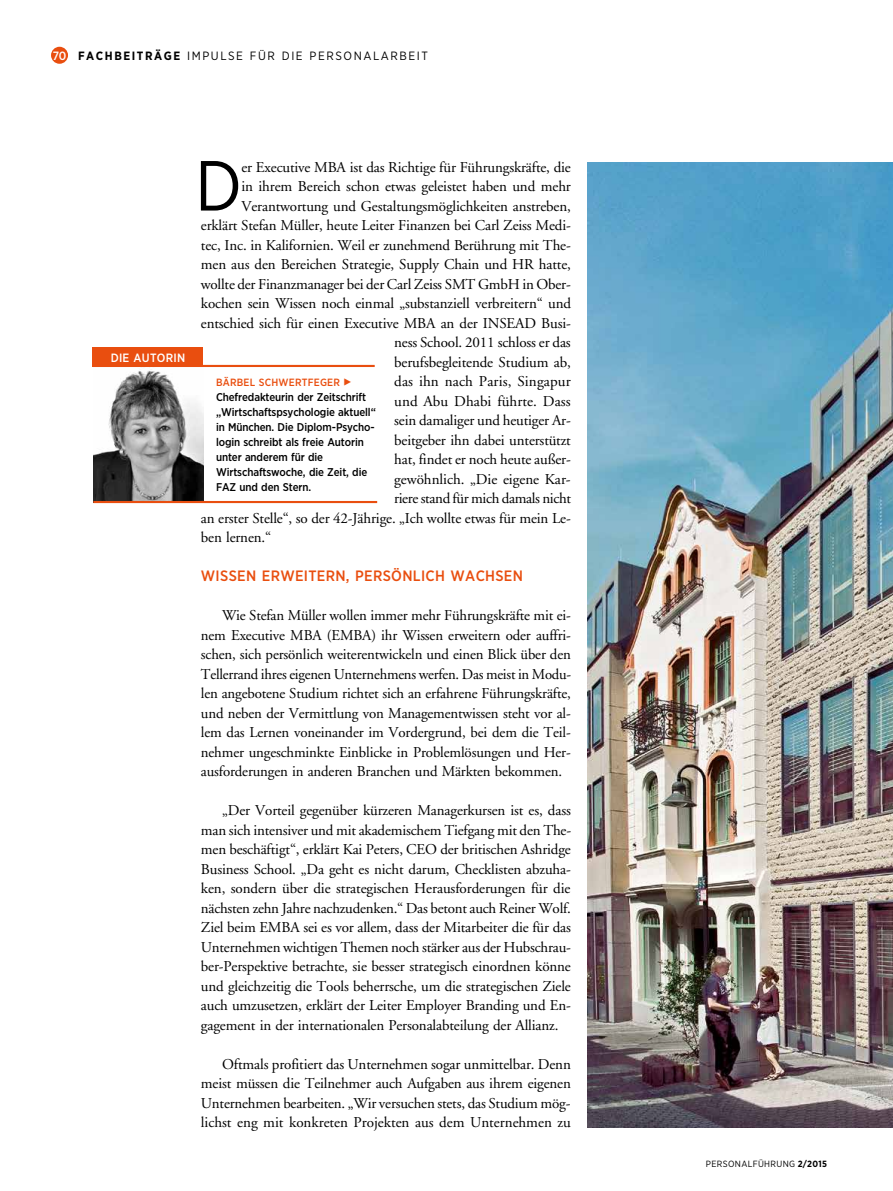
<style>
.page{position:relative;width:893px;height:1191px;background:#fff}
.page>*{position:absolute;margin:0;border:0;box-sizing:border-box;transform-origin:0 0}
.t1{font:70.65px "Gotham Narrow";color:#000}
.t2{font:15px/19.5px "Adobe Garamond";letter-spacing:-.01em;color:#000;text-align:justify}
.t3{font:500 15px "Gotham Narrow";letter-spacing:.02em;color:#e94e0f}
.t4{font:15px "Adobe Garamond";letter-spacing:.01em;color:#000}
.t5{font:12px "Gotham Narrow";letter-spacing:.13em;color:#000}
.t6{font:500 12px "Gotham Narrow";letter-spacing:.02em;color:#fff}
.t7{font:500 11.25px/15px "Gotham Narrow";letter-spacing:-.01em;color:#000}
.t8{font:500 10.5px "Gotham Narrow";letter-spacing:.02em;color:#e94e0f}
.t9{font:9px "Gotham Narrow";letter-spacing:.04em;color:#000}
.s1{font-weight:700}
.s2{font-family:"Letter Gothic Std";font-weight:400;font-size:14.1px}
</style>
<div class="page">
<div style="left:51px;top:47px;width:17px;height:17px;background:#e94e0f;border-radius:50%"></div>
<img style="left:588px;top:162px;width:305px;height:965px">
<div style="left:93px;top:347px;width:110px;height:20px;background:#e94e0f"></div>
<img style="left:94px;top:367px;width:109px;height:134px">
<hr style="left:93px;top:501px;width:284px;height:2px;background:#e94e0f">
<hr style="left:93px;top:365px;width:282px;height:2px;background:#e94e0f">
<p class="t6" style="left:53px;top:48px;width:15px">70</p>
<p class="t5" style="left:78px;top:48px;width:351px"><span class="s1">FACHBEITRÄGE</span> IMPULSE FÜR DIE PERSONALARBEIT</p>
<p class="t6" style="left:111px;top:350px;width:76px">DIE AUTORIN</p>
<h1 class="t1" style="left:195px;top:142px;width:49px">D</h1>
<p class="t2" style="left:241px;top:157px;width:331px">er Executive MBA ist das Richtige für Führungskräfte, die</p>
<p class="t2" style="left:241px;top:177px;width:331px">in ihrem Bereich schon etwas geleistet haben und mehr</p>
<p class="t2" style="left:241px;top:196px;width:331px">Verantwortung und Gestaltungsmöglichkeiten anstreben,</p>
<p class="t2" style="left:201px;top:216px;width:371px">erklärt Stefan Müller, heute Leiter Finanzen bei Carl Zeiss Medi-</p>
<p class="t2" style="left:201px;top:235px;width:371px">tec, Inc. in Kalifornien. Weil er zunehmend Berührung mit The-</p>
<p class="t2" style="left:201px;top:255px;width:371px">men aus den Bereichen Strategie, Supply Chain und HR hatte,</p>
<p class="t2" style="left:201px;top:274px;width:371px">wollte der Finanzmanager bei der Carl Zeiss SMT GmbH in Ober-</p>
<p class="t2" style="left:201px;top:294px;width:372px">kochen sein Wissen noch einmal „substanziell verbreitern“ und</p>
<p class="t2" style="left:201px;top:313px;width:371px">entschied sich für einen Executive MBA an der INSEAD Busi-</p>
<p class="t2" style="left:394px;top:333px;width:178px">ness School. 2011 schloss er das</p>
<p class="t2" style="left:394px;top:352px;width:178px">berufsbegleitende Studium ab,</p>
<p class="t4" style="left:394px;top:373px;width:178px">das ihn nach Paris, Singapur</p>
<p class="t2" style="left:394px;top:391px;width:178px">und Abu Dhabi führte. Dass</p>
<p class="t2" style="left:394px;top:411px;width:178px">sein damaliger und heutiger Ar-</p>
<p class="t2" style="left:394px;top:430px;width:178px">beitgeber ihn dabei unterstützt</p>
<p class="t2" style="left:394px;top:450px;width:178px">hat, findet er noch heute außer-</p>
<p class="t2" style="left:394px;top:469px;width:177px">gewöhnlich. „Die eigene Kar-</p>
<p class="t2" style="left:394px;top:489px;width:178px">riere stand für mich damals nicht</p>
<p class="t2" style="left:201px;top:508px;width:371px">an erster Stelle“, so der 42‑Jährige. „Ich wollte etwas für mein Le-</p>
<p class="t2" style="left:201px;top:528px;width:72px">ben lernen.“</p>
<p class="t3" style="left:201px;top:566px;width:324px">WISSEN ERWEITERN, PERSÖNLICH WACHSEN</p>
<p class="t2" style="left:201px;top:606px;width:371px;text-indent:21px">Wie Stefan Müller wollen immer mehr Führungskräfte mit ei&shy;nem Executive MBA (EMBA) ihr Wissen erweitern oder auffri&shy;schen, sich persönlich weiterentwickeln und einen Blick über den Tellerrand ihres eigenen Unternehmens werfen. Das meist in Modu&shy;len angebotene Studium richtet sich an erfahrene Führungskräfte, und neben der Vermittlung von Managementwissen steht vor al&shy;lem das Lernen voneinander im Vordergrund, bei dem die Teil&shy;nehmer ungeschminkte Einblicke in Problemlösungen und Her&shy;ausforderungen in anderen Branchen und Märkten bekommen.</p>
<p class="t2" style="left:201px;top:801px;width:372px;text-indent:21px">„Der Vorteil gegenüber kürzeren Managerkursen ist es, dass man sich intensiver und mit akademischem Tiefgang mit den The&shy;men beschäftigt“, erklärt Kai Peters, CEO der britischen Ashridge Business School. „Da geht es nicht darum, Checklisten abzuha&shy;ken, sondern über die strategischen Herausforderungen für die nächsten zehn Jahre nachzudenken.“ Das betont auch Reiner Wolf.<br>Ziel beim EMBA sei es vor allem, dass der Mitarbeiter die für das Unternehmen wichtigen Themen noch stärker aus der Hubschrau&shy;ber-Perspektive betrachte, sie besser strategisch einordnen könne und gleichzeitig die Tools beherrsche, um die strategischen Ziele auch umzusetzen, erklärt der Leiter Employer Branding und En&shy;gagement in der internationalen Personalabteilung der Allianz.</p>
<p class="t2" style="left:201px;top:1054px;width:371px;text-indent:21px">Oftmals profitiert das Unternehmen sogar unmittelbar. Denn meist müssen die Teilnehmer auch Aufgaben aus ihrem eigenen Unternehmen bearbeiten. „Wir versuchen stets, das Studium mög&shy;lichst eng mit konkreten Projekten aus dem Unternehmen zu</p>
<p class="t8" style="left:216px;top:375px;width:137px">BÄRBEL SCHWERTFEGER <span class="s2">▶</span></p>
<p class="t7" style="left:216px;top:389px;width:161px">Chefredakteurin der Zeitschrift „Wirtschaftspsychologie aktuell“ in München. Die Diplom-Psycho&shy;login schreibt als freie Autorin unter anderem für die<br>Wirtschaftswoche, die Zeit, die<br>FAZ und den Stern.</p>
<p class="t9" style="left:706px;top:1157px;width:123px">PERSONALFÜHRUNG <span class="s1">2/2015</span></p>
</div>
